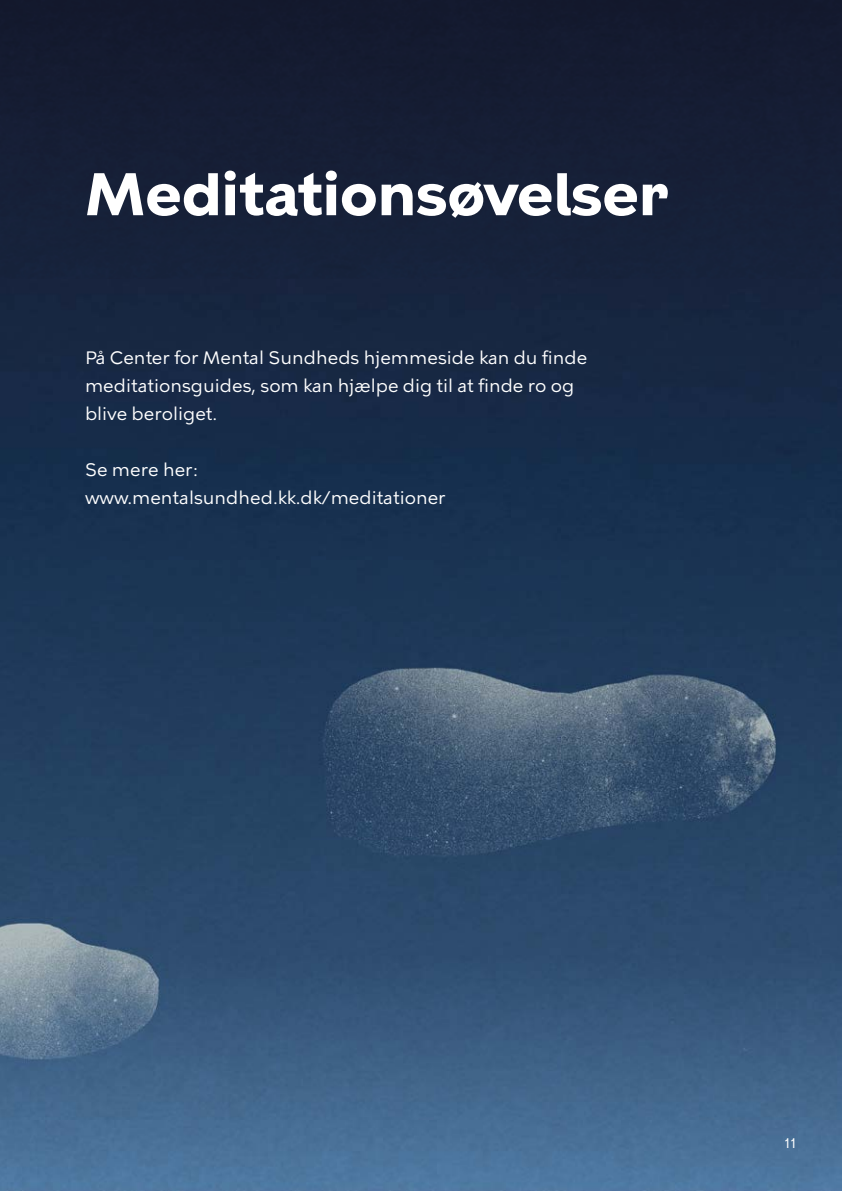
<style>
.page{position:relative;width:842px;height:1191px;background:#fff}
.page>*{position:absolute;margin:0;border:0;box-sizing:border-box;transform-origin:0 0}
.t1{font:700 60px "KBH";color:#fff}
.t2{font:18px/28px "KBH Tekst";color:#fff}
.t3{font:14px "KBH";color:#fff}
</style>
<div class="page">
<img style="left:0;top:0;width:842px;height:1191px">
<h1 class="t1" style="left:85px;top:158px;width:585px">Meditationsøvelser</h1>
<p class="t2" style="left:85px;top:344px;width:504px">På Center for Mental Sundheds hjemmeside kan du finde meditationsguides, som kan hjælpe dig til at finde ro og blive beroliget.</p>
<p class="t2" style="left:85px;top:456px;width:362px">Se mere her: www.mentalsundhed.kk.dk/meditationer</p>
<p class="t3" style="left:784px;top:1134px;width:14px">11</p>
</div>
